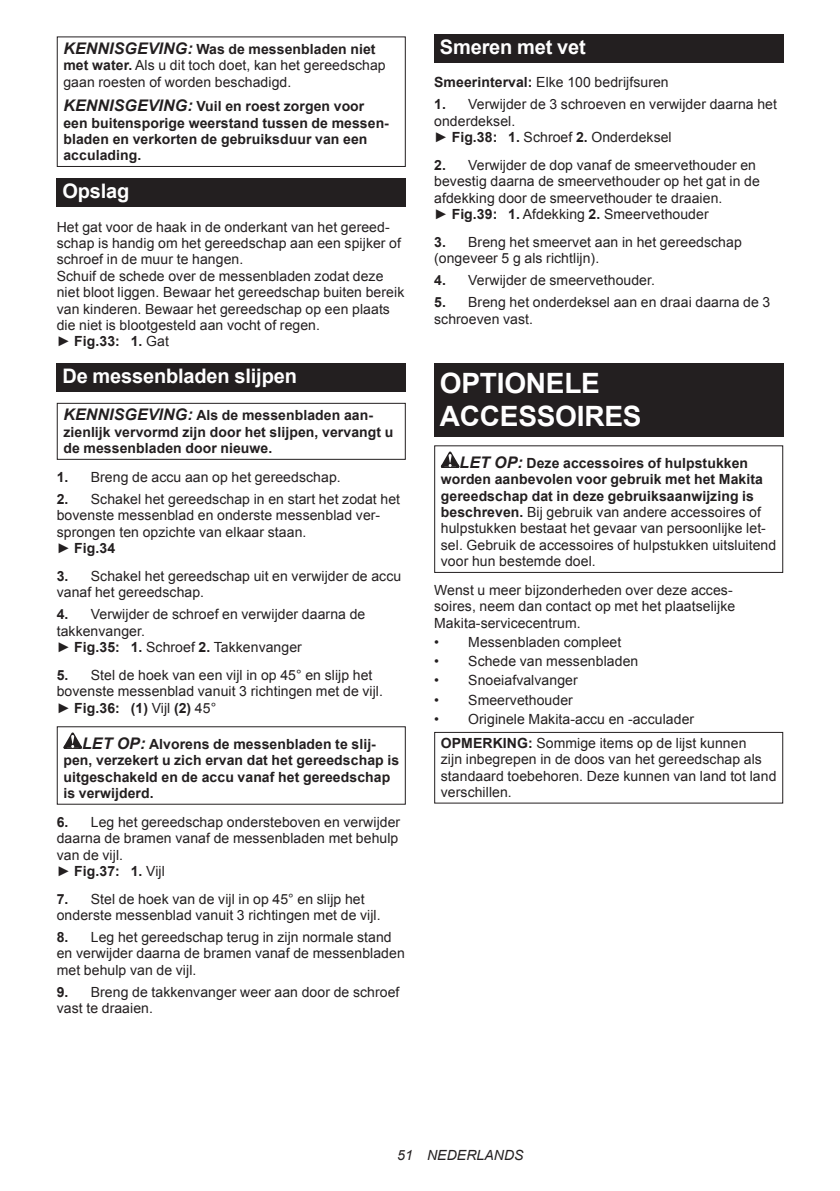
<style>
.page{position:relative;width:840px;height:1191px;background:#fff}
.page>*{position:absolute;margin:0;border:0;box-sizing:border-box;transform-origin:0 0}
.t1{font:700 28px/32.8px "Arial";letter-spacing:-.01em;color:#fff}
.t2{font:700 20px "Arial";letter-spacing:-.01em;color:#fff}
.t3{font:14px/16.4px "Arial";letter-spacing:.005em;color:#231f20}
.t4{font:700 14px/16.4px "Arial";letter-spacing:.005em;color:#231f20}
.t5{font:italic 14px "Arial";letter-spacing:.005em;color:#231f20}
.s1{font-weight:700;font-style:italic;font-size:16px}
.s2{font-weight:700}
.s3{font-style:italic;font-size:16px}
</style>
<div class="page">
<div style="left:57px;top:36px;width:348px;height:131px;border:1px solid #231f20"></div>
<div style="left:57px;top:178px;width:348px;height:29px;background:#231f20"></div>
<div style="left:57px;top:363px;width:348px;height:29px;background:#231f20"></div>
<div style="left:57px;top:403px;width:348px;height:57px;border:1px solid #231f20"></div>
<svg style="left:63px;top:732px;width:19px;height:17px"></svg>
<div style="left:434px;top:34px;width:348px;height:29px;background:#231f20"></div>
<div style="left:434px;top:363px;width:348px;height:74px;background:#231f20"></div>
<svg style="left:440px;top:451px;width:19px;height:17px"></svg>
<div style="left:434px;top:445px;width:348px;height:128px;border:1px solid #231f20"></div>
<div style="left:434px;top:732px;width:348px;height:71px;border:1px solid #231f20"></div>
<p class="t3" style="left:63px;top:41px;width:323px"><span class="s1">KENNISGEVING:</span> <span class="s2">Was de messenbladen niet met water.</span> Als u dit toch doet, kan het gereedschap gaan roesten of worden beschadigd.</p>
<p class="t4" style="left:63px;top:99px;width:327px"><span class="s3">KENNISGEVING:</span> Vuil en roest zorgen voor een buitensporige weerstand tussen de messen&shy;bladen en verkorten de gebruiksduur van een acculading.</p>
<h2 class="t2" style="left:62px;top:183px;width:68px">Opslag</h2>
<p class="t3" style="left:57px;top:220px;width:349px">Het gat voor de haak in de onderkant van het gereed&shy;schap is handig om het gereedschap aan een spijker of schroef in de muur te hangen.<br>Schuif de schede over de messenbladen zodat deze niet bloot liggen. Bewaar het gereedschap buiten bereik van kinderen. Bewaar het gereedschap op een plaats die niet is blootgesteld aan vocht of regen.<br>► <span class="s2">Fig.33: 1.</span> Gat</p>
<h2 class="t2" style="left:62px;top:368px;width:236px">De messenbladen slijpen</h2>
<p class="t4" style="left:63px;top:408px;width:331px"><span class="s3">KENNISGEVING:</span> Als de messenbladen aan&shy;zienlijk vervormd zijn door het slijpen, vervangt u de messenbladen door nieuwe.</p>
<p class="t3" style="left:57px;top:470px;width:285px"><span class="s2">1.</span> Breng de accu aan op het gereedschap.</p>
<p class="t3" style="left:57px;top:492px;width:345px"><span class="s2">2.</span> Schakel het gereedschap in en start het zodat het bovenste messenblad en onderste messenblad ver&shy;sprongen ten opzichte van elkaar staan.<br>► <span class="s2">Fig.34</span></p>
<p class="t3" style="left:57px;top:568px;width:346px"><span class="s2">3.</span> Schakel het gereedschap uit en verwijder de accu vanaf het gereedschap.</p>
<p class="t3" style="left:57px;top:606px;width:310px"><span class="s2">4.</span> Verwijder de schroef en verwijder daarna de takkenvanger.<br>► <span class="s2">Fig.35: 1.</span> Schroef <span class="s2">2.</span> Takkenvanger</p>
<p class="t3" style="left:57px;top:667px;width:327px"><span class="s2">5.</span> Stel de hoek van een vijl in op 45° en slijp het bovenste messenblad vanuit 3 richtingen met de vijl. ► <span class="s2">Fig.36: (1)</span> Vijl <span class="s2">(2)</span> 45°</p>
<p class="t4" style="left:63px;top:737px;width:337px;text-indent:19px"><span class="s3">LET OP:</span> Alvorens de messenbladen te slij&shy;pen, verzekert u zich ervan dat het gereedschap is uitgeschakeld en de accu vanaf het gereedschap is verwijderd.</p>
<p class="t3" style="left:57px;top:813px;width:345px"><span class="s2">6.</span> Leg het gereedschap ondersteboven en verwijder daarna de bramen vanaf de messenbladen met behulp van de vijl.<br>► <span class="s2">Fig.37: 1.</span> Vijl</p>
<p class="t3" style="left:57px;top:890px;width:325px"><span class="s2">7.</span> Stel de hoek van de vijl in op 45° en slijp het onderste messenblad vanuit 3 richtingen met de vijl.</p>
<p class="t3" style="left:57px;top:929px;width:349px"><span class="s2">8.</span> Leg het gereedschap terug in zijn normale stand en verwijder daarna de bramen vanaf de messenbladen met behulp van de vijl.</p>
<p class="t3" style="left:57px;top:985px;width:344px"><span class="s2">9.</span> Breng de takkenvanger weer aan door de schroef vast te draaien.</p>
<h2 class="t2" style="left:439px;top:39px;width:147px">Smeren met vet</h2>
<p class="t3" style="left:434px;top:74px;width:236px"><span class="s2">Smeerinterval:</span> Elke 100 bedrijfsuren</p>
<p class="t3" style="left:434px;top:96px;width:344px"><span class="s2">1.</span> Verwijder de 3 schroeven en verwijder daarna het onderdeksel.<br>► <span class="s2">Fig.38: 1.</span> Schroef <span class="s2">2.</span> Onderdeksel</p>
<p class="t3" style="left:434px;top:157px;width:327px"><span class="s2">2.</span> Verwijder de dop vanaf de smeervethouder en bevestig daarna de smeervethouder op het gat in de afdekking door de smeervethouder te draaien.<br>► <span class="s2">Fig.39: 1.</span> Afdekking <span class="s2">2.</span> Smeervethouder</p>
<p class="t3" style="left:434px;top:235px;width:309px"><span class="s2">3.</span> Breng het smeervet aan in het gereedschap (ongeveer 5 g als richtlijn).</p>
<p class="t3" style="left:434px;top:272px;width:222px"><span class="s2">4.</span> Verwijder de smeervethouder.</p>
<p class="t3" style="left:434px;top:295px;width:337px"><span class="s2">5.</span> Breng het onderdeksel aan en draai daarna de 3 schroeven vast.</p>
<h1 class="t1" style="left:439px;top:369px;width:203px">OPTIONELE<br>ACCESSOIRES</h1>
<p class="t3" style="left:440px;top:455px;width:337px;text-indent:19px"><span class="s1">LET OP:</span> <span class="s2">Deze accessoires of hulpstukken worden aanbevolen voor gebruik met het Makita gereedschap dat in deze gebruiksaanwijzing is beschreven.</span> Bij gebruik van andere accessoires of hulpstukken bestaat het gevaar van persoonlijke let&shy;sel. Gebruik de accessoires of hulpstukken uitsluitend voor hun bestemde doel.</p>
<p class="t3" style="left:434px;top:582px;width:302px">Wenst u meer bijzonderheden over deze acces&shy;soires, neem dan contact op met het plaatselijke<br>Makita-servicecentrum.</p>
<p class="t3" style="left:434px;top:634px;width:189px">• Messenbladen compleet</p>
<p class="t3" style="left:434px;top:653px;width:205px">• Schede van messenbladen</p>
<p class="t3" style="left:434px;top:673px;width:145px">• Snoeiafvalvanger</p>
<p class="t3" style="left:434px;top:693px;width:140px">• Smeervethouder</p>
<p class="t3" style="left:440px;top:708px;width:307px;line-height:23.8px;text-indent:-7px">• Originele Makita-accu en -acculader<br><span class="s2">OPMERKING:</span> Sommige items op de lijst kunnen</p>
<p class="t3" style="left:440px;top:751px;width:337px">zijn inbegrepen in de doos van het gereedschap als standaard toebehoren. Deze kunnen van land tot land verschillen.</p>
<p class="t5" style="left:397px;top:1150px;width:128px">51 NEDERLANDS</p>
</div>
